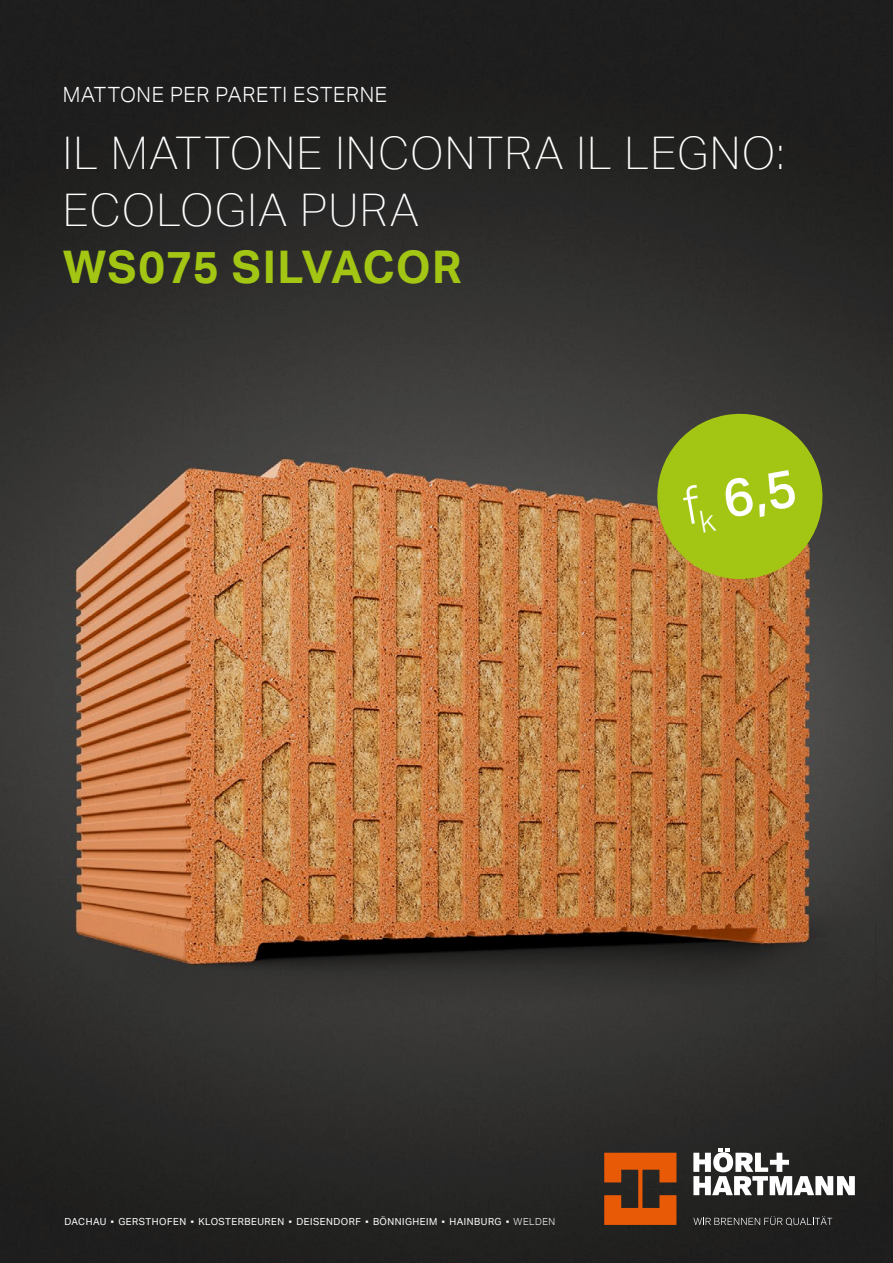
<style>
.page{position:relative;width:893px;height:1263px;background:#fff}
.page>*{position:absolute;margin:0;border:0;box-sizing:border-box;transform-origin:0 0}
.t1{font:500 52.5px "Aktiv Grotesk";color:#fff}
.t2{font:100 45px/57.3px "Aktiv Grotesk";letter-spacing:.03em;color:#fff}
.t3{font:700 45px "Aktiv Grotesk";letter-spacing:.025em;color:#a2c613}
.t4{font:300 21px "Aktiv Grotesk";letter-spacing:.03em;color:#fff}
.t5{font:9.75px "Aktiv Grotesk";letter-spacing:.05em;color:#fff}
.s1{font-weight:300}
</style>
<div class="page">
<img style="left:0;top:0;width:893px;height:1263px">
<svg style="left:693px;top:1148px;width:162px;height:47px"></svg>
<svg style="left:693px;top:1216px;width:139px;height:10px"></svg>
<svg style="left:604px;top:1153px;width:72px;height:72px;background:#a64710"></svg>
<svg style="left:651px;top:407px;width:178px;height:179px;background:#909f20"></svg>
<h3 class="t4" style="left:63px;top:82px;width:326px">MATTONE PER PARETI ESTERNE</h3>
<h2 class="t2" style="left:63px;top:124px;width:723px">IL MATTONE INCONTRA IL LEGNO:<br>ECOLOGIA PURA</h2>
<h2 class="t3" style="left:63px;top:241px;width:400px">WS075 SILVACOR</h2>
<h1 class="t1" style="left:678px;top:477px;width:116px;rotate:-10deg"><span class="s1">f</span><sub>k</sub> 6,5</h1>
<p class="t5" style="left:64px;top:1216px;width:492px">DACHAU <span class="s1">▪</span> GERSTHOFEN <span class="s1">▪</span> KLOSTERBEUREN <span class="s1">▪</span> DEISENDORF <span class="s1">▪</span> BÖNNIGHEIM <span class="s1">▪</span> HAINBURG <span class="s1">▪ WELDEN</span></p>
</div>
